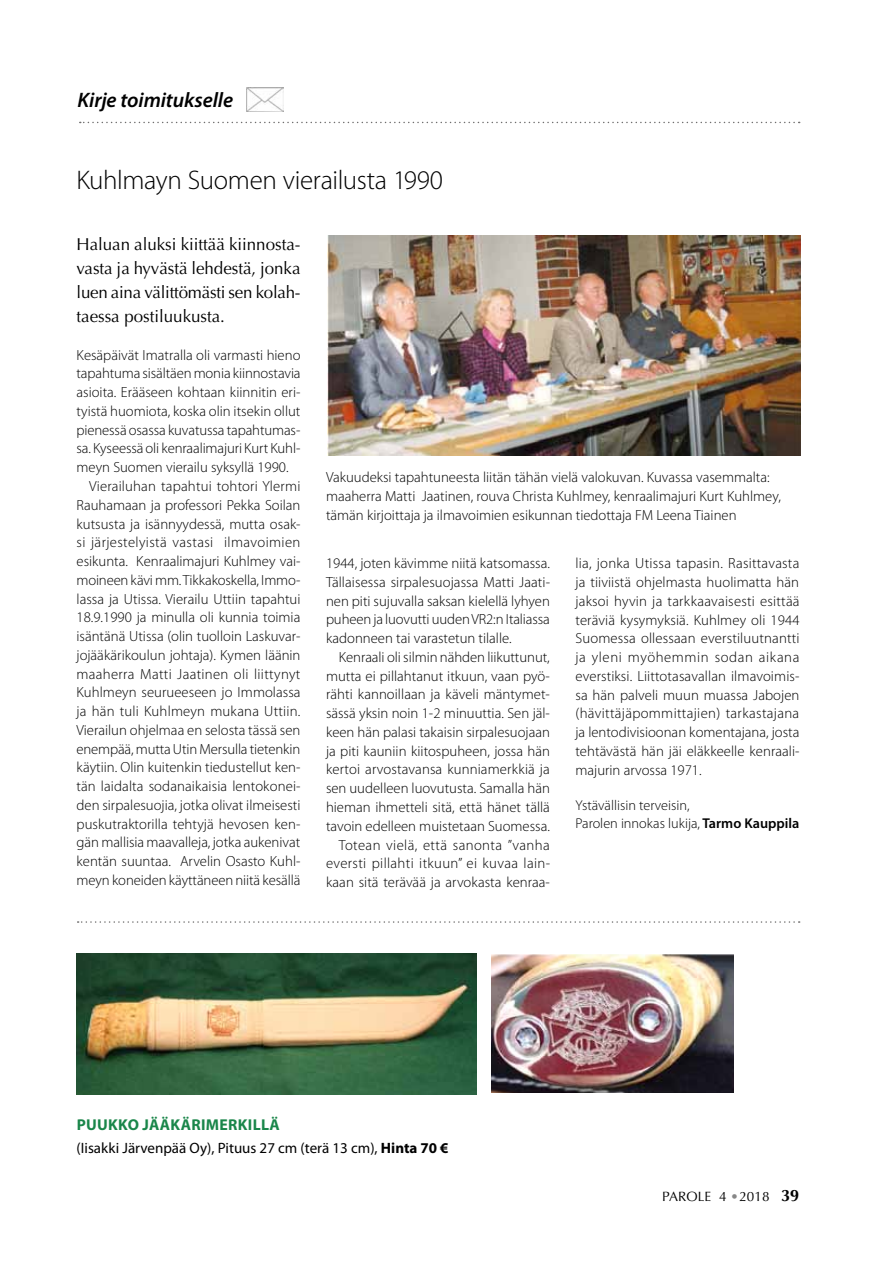
<style>
.page{position:relative;width:893px;height:1263px;background:#fff}
.page>*{position:absolute;margin:0;border:0;box-sizing:border-box;transform-origin:0 0}
.t1{font:300 27px "Myriad Pro";letter-spacing:-.015em;color:#000}
.t2{font:italic 600 21px "Myriad Pro";letter-spacing:-.005em;color:#000}
.t3{font:17.25px/24px "Optima";letter-spacing:-.015em;color:#000;text-align:justify}
.t4{font:700 15.75px "Myriad Pro";letter-spacing:.02em;color:#1a864a}
.t5{font:15px "Myriad Pro";color:#000}
.t6{font:300 14.7px/18.8px "Myriad Pro";color:#000;text-align:justify}
.t7{font:300 14.7px "Myriad Pro";letter-spacing:.025em;color:#000}
.t8{font:300 14.7px "Myriad Pro";letter-spacing:.02em;color:#000}
.t9{font:300 14.25px/18px "Myriad Pro";color:#000}
.t10{font:13.5px "Optima";letter-spacing:.005em;color:#000}
.s1{font-weight:600}
.s2{font-weight:700}
.s3{color:#878787}
.s4{font-weight:700;font-size:16.5px}
</style>
<div class="page">
<img style="left:491px;top:954px;width:242px;height:139px">
<img style="left:77px;top:954px;width:400px;height:141px">
<svg style="left:78px;top:921px;width:722px;height:2px"></svg>
<img style="left:247px;top:88px;width:37px;height:24px">
<svg style="left:80px;top:122px;width:720px;height:1px"></svg>
<img style="left:327px;top:235px;width:474px;height:221px">
<h2 class="t2" style="left:78px;top:87px;width:157px">Kirje toimitukselle</h2>
<h1 class="t1" style="left:77px;top:165px;width:368px">Kuhlmayn Suomen vierailusta 1990</h1>
<p class="t3" style="left:77px;top:233px;width:225px">Haluan aluksi kiittää kiinnosta&shy;vasta ja hyvästä lehdestä, jonka luen aina välittömästi sen kolah&shy;taessa postiluukusta.</p>
<p class="t6" style="left:77px;top:346px;width:225px">Kesäpäivät Imatralla oli varmasti hieno</p>
<p class="t6" style="left:77px;top:364px;width:226px">tapahtuma sisältäen monia kiinnostavia</p>
<p class="t6" style="left:77px;top:383px;width:225px">asioita. Erääseen kohtaan kiinnitin eri-</p>
<p class="t6" style="left:77px;top:402px;width:225px">tyistä huomiota, koska olin itsekin ollut</p>
<p class="t6" style="left:77px;top:421px;width:225px">pienessä osassa kuvatussa tapahtumas-</p>
<p class="t6" style="left:77px;top:439px;width:225px">sa. Kyseessä oli kenraalimajuri Kurt Kuhl-</p>
<p class="t6" style="left:77px;top:458px;width:214px">meyn Suomen vierailu syksyllä 1990.</p>
<p class="t6" style="left:89px;top:477px;width:213px">Vierailuhan tapahtui tohtori Ylermi</p>
<p class="t6" style="left:77px;top:496px;width:225px">Rauhamaan ja professori Pekka Soilan</p>
<p class="t6" style="left:77px;top:514px;width:225px">kutsusta ja isännyydessä, mutta osak-</p>
<p class="t7" style="left:77px;top:534px;width:225px">si järjestelyistä vastasi ilmavoimien</p>
<p class="t6" style="left:77px;top:552px;width:225px">esikunta. Kenraalimajuri Kuhlmey vai-</p>
<p class="t6" style="left:77px;top:571px;width:225px">moineen kävi mm. Tikkakoskella, Immo-</p>
<p class="t6" style="left:77px;top:589px;width:225px">lassa ja Utissa. Vierailu Uttiin tapahtui</p>
<p class="t6" style="left:77px;top:608px;width:225px">18.9.1990 ja minulla oli kunnia toimia</p>
<p class="t6" style="left:77px;top:627px;width:225px">isäntänä Utissa (olin tuolloin Laskuvar-</p>
<p class="t6" style="left:77px;top:646px;width:225px">jojääkärikoulun johtaja). Kymen läänin</p>
<p class="t8" style="left:77px;top:666px;width:225px">maaherra Matti Jaatinen oli liittynyt</p>
<p class="t6" style="left:77px;top:683px;width:226px">Kuhlmeyn seurueeseen jo Immolassa</p>
<p class="t6" style="left:77px;top:702px;width:225px">ja hän tuli Kuhlmeyn mukana Uttiin.</p>
<p class="t6" style="left:77px;top:721px;width:225px">Vierailun ohjelmaa en selosta tässä sen</p>
<p class="t6" style="left:77px;top:740px;width:225px">enempää, mutta Utin Mersulla tietenkin</p>
<p class="t6" style="left:77px;top:758px;width:225px">käytiin. Olin kuitenkin tiedustellut ken-</p>
<p class="t6" style="left:77px;top:777px;width:226px">tän laidalta sodanaikaisia lentokonei-</p>
<p class="t6" style="left:77px;top:796px;width:225px">den sirpalesuojia, jotka olivat ilmeisesti</p>
<p class="t6" style="left:77px;top:815px;width:225px">puskutraktorilla tehtyjä hevosen ken-</p>
<p class="t6" style="left:77px;top:833px;width:225px">gän mallisia maavalleja, jotka aukenivat</p>
<p class="t6" style="left:77px;top:852px;width:225px">kentän suuntaa. Arvelin Osasto Kuhl-</p>
<p class="t6" style="left:77px;top:871px;width:225px">meyn koneiden käyttäneen niitä kesällä</p>
<p class="t6" style="left:326px;top:468px;width:456px;text-align:left">Vakuudeksi tapahtuneesta liitän tähän vielä valokuvan. Kuvassa vasemmalta: maaherra Matti Jaatinen, rouva Christa Kuhlmey, kenraalimajuri Kurt Kuhlmey, tämän kirjoittaja ja ilmavoimien esikunnan tiedottaja FM Leena Tiainen</p>
<p class="t6" style="left:326px;top:554px;width:226px">1944, joten kävimme niitä katsomassa.<br>Tällaisessa sirpalesuojassa Matti Jaati&shy;nen piti sujuvalla saksan kielellä lyhyen puheen ja luovutti uuden VR2:n Italiassa kadonneen tai varastetun tilalle.</p>
<p class="t6" style="left:326px;top:648px;width:226px;text-align:right">Kenraali oli silmin nähden liikuttunut, mutta ei pillahtanut itkuun, vaan pyö&shy;rähti kannoillaan ja käveli mäntymet&shy;sässä yksin noin 1-2 minuuttia. Sen jäl&shy;keen hän palasi takaisin sirpalesuojaan ja piti kauniin kiitospuheen, jossa hän kertoi arvostavansa kunniamerkkiä ja sen uudelleen luovutusta. Samalla hän hieman ihmetteli sitä, että hänet tällä tavoin edelleen muistetaan Suomessa.<br>Totean vielä, että sanonta ”vanha eversti pillahti itkuun” ei kuvaa lain&shy;kaan sitä terävää ja arvokasta kenraa-</p>
<p class="t6" style="left:575px;top:554px;width:226px">lia, jonka Utissa tapasin. Rasittavasta ja tiiviistä ohjelmasta huolimatta hän jaksoi hyvin ja tarkkaavaisesti esittää teräviä kysymyksiä. Kuhlmey oli 1944<br>Suomessa ollessaan everstiluutnantti ja yleni myöhemmin sodan aikana everstiksi. Liittotasavallan ilmavoimis&shy;sa hän palveli muun muassa Jabojen (hävittäjäpommittajien) tarkastajana ja lentodivisioonan komentajana, josta tehtävästä hän jäi eläkkeelle kenraali&shy;majurin arvossa 1971.</p>
<p class="t9" style="left:575px;top:797px;width:225px">Ystävällisin terveisin,<br>Parolen innokas lukija, <span class="s1">Tarmo Kauppila</span></p>
<p class="t4" style="left:77px;top:1115px;width:205px">PUUKKO JÄÄKÄRIMERKILLÄ</p>
<p class="t5" style="left:77px;top:1138px;width:373px">(Iisakki Järvenpää Oy), Pituus 27 cm (terä 13 cm), <span class="s2">HINTA 70 €</span></p>
<p class="t10" style="left:662px;top:1189px;width:139px">PAROLE 4 <span class="s3">•</span> 2018 <span class="s4">39</span></p>
</div>
